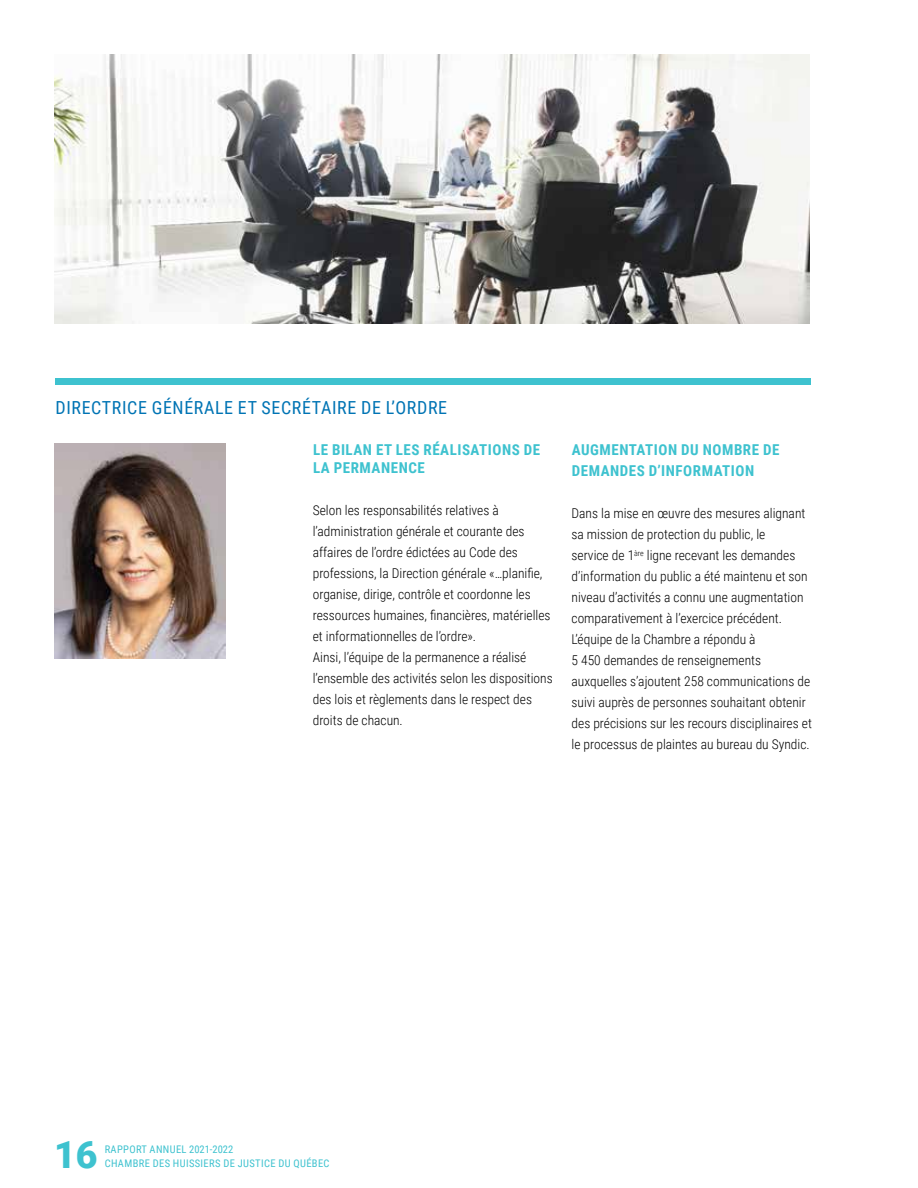
<style>
.page{position:relative;width:918px;height:1188px;background:#fff}
.page>*{position:absolute;margin:0;border:0;box-sizing:border-box;transform-origin:0 0}
.t1{font:900 37.5px "Roboto";color:#3ec2cf}
.t2{font:18px "Roboto Condensed";letter-spacing:.035em;color:#0074b4}
.t3{font:700 15px/18px "Roboto Condensed";letter-spacing:.035em;color:#3ec2cf}
.t4{font:300 13.5px/21px "Roboto Condensed";color:#000}
.t5{font:10.5px/13.5px "Roboto Condensed";letter-spacing:.035em;color:#3ec2cf}
</style>
<div class="page">
<div style="left:55px;top:378px;width:756px;height:6px;background:#3ec2cf"></div>
<img style="left:54px;top:54px;width:756px;height:270px">
<img style="left:54px;top:444px;width:172px;height:214px">
<h2 class="t2" style="left:55px;top:395px;width:393px">DIRECTRICE GÉNÉRALE ET SECRÉTAIRE DE L’ORDRE</h2>
<p class="t3" style="left:313px;top:440px;width:229px">LE BILAN ET LES RÉALISATIONS DE<br>LA PERMANENCE</p>
<p class="t4" style="left:313px;top:499px;width:242px">Selon les responsabilités relatives à l’administration générale et courante des affaires de l’ordre édictées au Code des professions, la Direction générale «…planifie, organise, dirige, contrôle et coordonne les ressources humaines, financières, matérielles et informationnelles de l’ordre».<br>Ainsi, l’équipe de la permanence a réalisé l’ensemble des activités selon les dispositions des lois et règlements dans le respect des droits de chacun.</p>
<p class="t3" style="left:572px;top:439px;width:209px;line-height:21px">AUGMENTATION DU NOMBRE DE<br>DEMANDES D’INFORMATION</p>
<p class="t4" style="left:572px;top:502px;width:242px">Dans la mise en œuvre des mesures alignant sa mission de protection du public, le<br>service de 1<sup>àre</sup> ligne recevant les demandes d’information du public a été maintenu et son niveau d’activités a connu une augmentation comparativement à l’exercice précédent.<br>L’équipe de la Chambre a répondu à<br>5 450 demandes de renseignements auxquelles s’ajoutent 258 communications de suivi auprès de personnes souhaitant obtenir des précisions sur les recours disciplinaires et le processus de plaintes au bureau du Syndic.</p>
<h1 class="t1" style="left:54px;top:1128px;width:45px">16</h1>
<p class="t5" style="left:105px;top:1142px;width:226px">RAPPORT ANNUEL 2021-2022<br>CHAMBRE DES HUISSIERS DE JUSTICE DU QUÉBEC</p>
</div>
